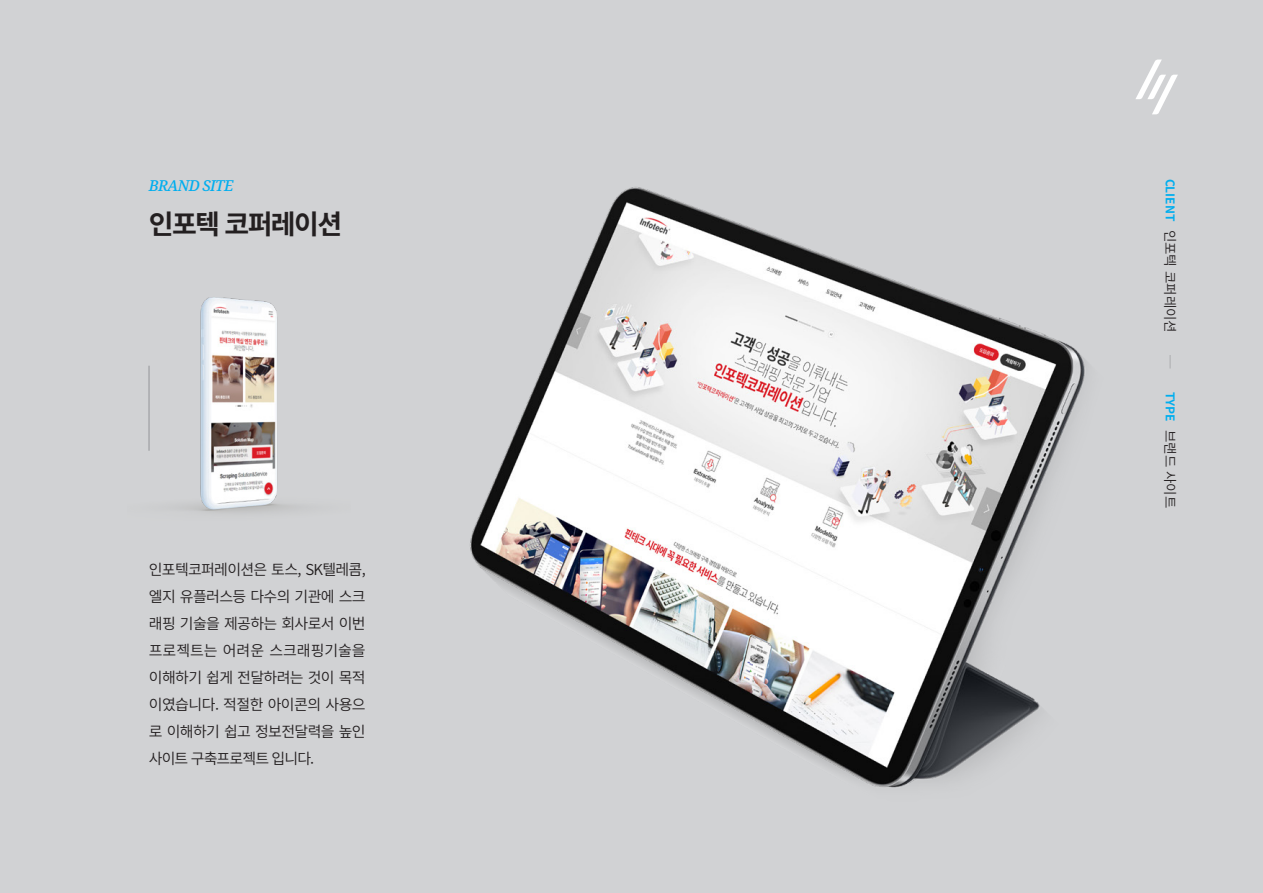
<style>
.page{position:relative;width:1263px;height:893px;background:#d1d2d4}
.page>*{position:absolute;margin:0;border:0;box-sizing:border-box;transform-origin:0 0}
.t1{font:700 27px "Noto Sans CJ Kkr";letter-spacing:-.06em;color:#231f20}
.t2{font:600 15px/27px "Noto Sans CJ Kkr";letter-spacing:-.04em;color:#231f20;text-align:justify}
.t3{font:italic 500 15px "Noto Serif";letter-spacing:-.04em;color:#00aeef}
.t4{font:600 13.5px "Noto Sans CJ Kkr";color:#231f20}
.t5{font:600 13.5px "Noto Sans CJ Kkr";color:#939598}
.s1{font-weight:700;font-size:12px;color:#00aeef}
</style>
<div class="page">
<img style="left:470px;top:187px;width:616px;height:601px">
<img style="left:148px;top:297px;width:148px;height:216px">
<hr style="left:149px;top:366px;width:1px;height:85px;background:#939598">
<svg style="left:1136px;top:60px;width:42px;height:54px"></svg>
<p class="t3" style="left:149px;top:176px;width:86px">BRAND SITE</p>
<p class="t1" style="left:149px;top:209px;width:195px">인포텍 코퍼레이션</p>
<p class="t2" style="left:149px;top:556px;width:218px">인포텍코퍼레이션은 토스, SK텔레콤, 엘지 유플러스등 다수의 기관에 스크 래핑 기술을 제공하는 회사로서 이번 프로젝트는 어려운 스크래핑기술을 이해하기 쉽게 전달하려는 것이 목적 이였습니다. 적절한 아이콘의 사용으 로 이해하기 쉽고 정보전달력을 높인 사이트 구축프로젝트 입니다.</p>
<p class="t4" style="left:1178px;top:179px;width:156px;rotate:90deg"><span class="s1">CLIENT</span> 인포텍 코퍼레이션</p>
<p class="t5" style="left:1178px;top:355px;width:15px;rotate:90deg">─</p>
<p class="t4" style="left:1178px;top:392px;width:117px;rotate:90deg"><span class="s1">TYPE</span> 브랜드 사이트</p>
</div>
